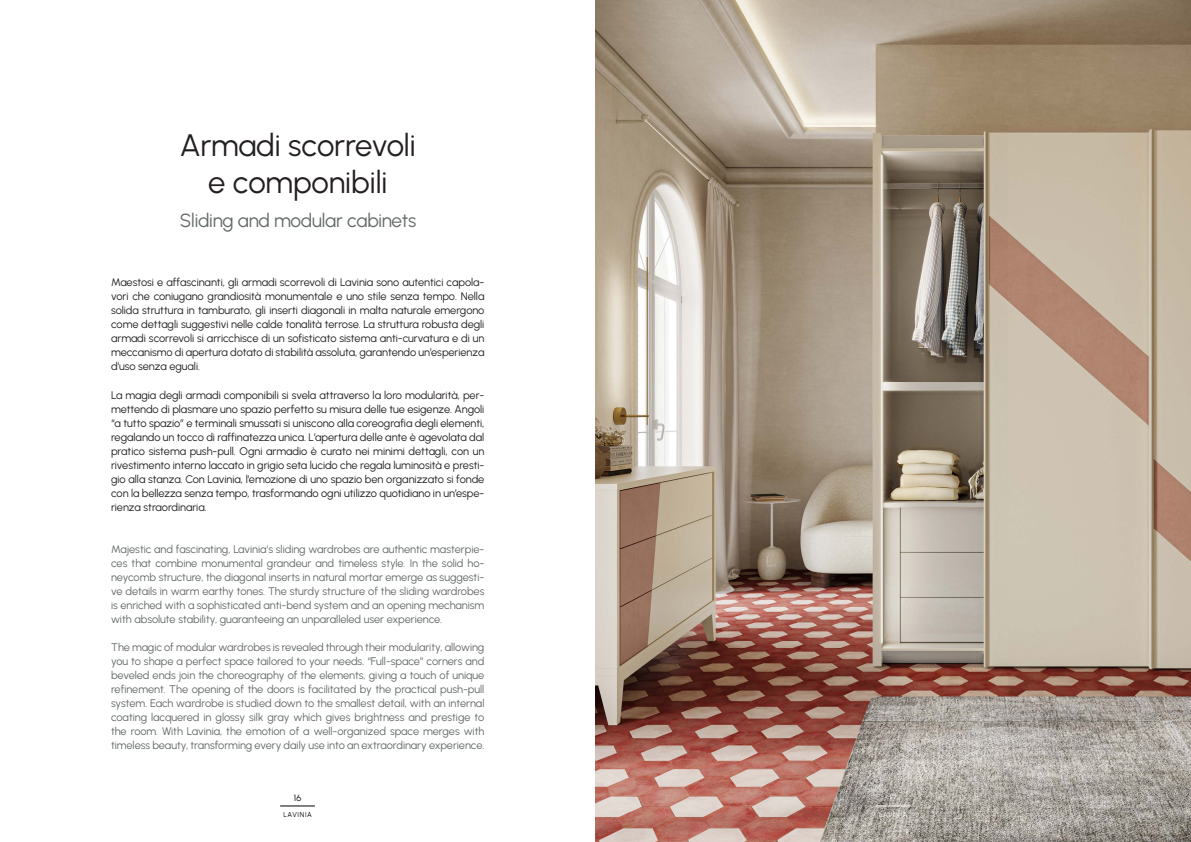
<style>
.page{position:relative;width:1191px;height:842px;background:#fff}
.page>*{position:absolute;margin:0;border:0;box-sizing:border-box;transform-origin:0 0}
.t1{font:31px "Urbanist";letter-spacing:-.005em;color:#231f20}
.t2{font:19px "Urbanist";letter-spacing:-.015em;color:#646969}
.t3{font:11px/14px "Urbanist";letter-spacing:-.005em;color:#231f20;text-align:justify}
.t4{font:11px/14px "Urbanist";letter-spacing:-.005em;color:#646969;text-align:justify}
.t5{font:9px "Urbanist";color:#000001}
.t6{font:9px "Urbanist";color:#fff}
.t7{font:7px "Urbanist";letter-spacing:.1em;color:#000001}
.t8{font:7px "Urbanist";letter-spacing:.1em;color:#fff}
</style>
<div class="page">
<hr style="left:280px;top:806px;width:35px;height:1px;background:#000001">
<img style="left:596px;top:0;width:595px;height:842px">
<hr style="left:875px;top:806px;width:35px;height:1px;background:#fff">
<p class="t1" style="left:180px;top:124px;width:237px">Armadi scorrevoli</p>
<p class="t1" style="left:208px;top:161px;width:181px">e componibili</p>
<p class="t2" style="left:180px;top:208px;width:238px">Sliding and modular cabinets</p>
<p class="t3" style="left:111px;top:275px;width:375px">Maestosi e affascinanti, gli armadi scorrevoli di Lavinia sono autentici capola&shy;vori che coniugano grandiosità monumentale e uno stile senza tempo. Nella solida struttura in tamburato, gli inserti diagonali in malta naturale emergono come dettagli suggestivi nelle calde tonalità terrose. La struttura robusta degli armadi scorrevoli si arricchisce di un sofisticato sistema anti-curvatura e di un meccanismo di apertura dotato di stabilità assoluta, garantendo un’esperienza d’uso senza eguali.</p>
<p class="t3" style="left:111px;top:387px;width:375px">La magia degli armadi componibili si svela attraverso la loro modularità, per&shy;mettendo di plasmare uno spazio perfetto su misura delle tue esigenze. Angoli “a tutto spazio” e terminali smussati si uniscono alla coreografia degli elementi, regalando un tocco di raffinatezza unica. L’apertura delle ante è agevolata dal pratico sistema push-pull. Ogni armadio è curato nei minimi dettagli, con un rivestimento interno laccato in grigio seta lucido che regala luminosità e presti&shy;gio alla stanza. Con Lavinia, l’emozione di uno spazio ben organizzato si fonde con la bellezza senza tempo, trasformando ogni utilizzo quotidiano in un’espe&shy;rienza straordinaria.</p>
<p class="t4" style="left:111px;top:541px;width:375px">Majestic and fascinating, Lavinia’s sliding wardrobes are authentic masterpie&shy;ces that combine monumental grandeur and timeless style. In the solid ho&shy;neycomb structure, the diagonal inserts in natural mortar emerge as suggesti&shy;ve details in warm earthy tones. The sturdy structure of the sliding wardrobes is enriched with a sophisticated anti-bend system and an opening mechanism with absolute stability, guaranteeing an unparalleled user experience.</p>
<p class="t4" style="left:111px;top:639px;width:375px">The magic of modular wardrobes is revealed through their modularity, allowing you to shape a perfect space tailored to your needs. “Full-space” corners and beveled ends join the choreography of the elements, giving a touch of unique refinement. The opening of the doors is facilitated by the practical push-pull system. Each wardrobe is studied down to the smallest detail, with an internal coating lacquered in glossy silk gray which gives brightness and prestige to the room. With Lavinia, the emotion of a well-organized space merges with timeless beauty, transforming every daily use into an extraordinary experience.</p>
<p class="t5" style="left:294px;top:792px;width:9px">16</p>
<p class="t7" style="left:283px;top:810px;width:30px">LAVINIA</p>
<p class="t6" style="left:889px;top:792px;width:9px">17</p>
<p class="t8" style="left:879px;top:810px;width:30px">LAVINIA</p>
</div>
